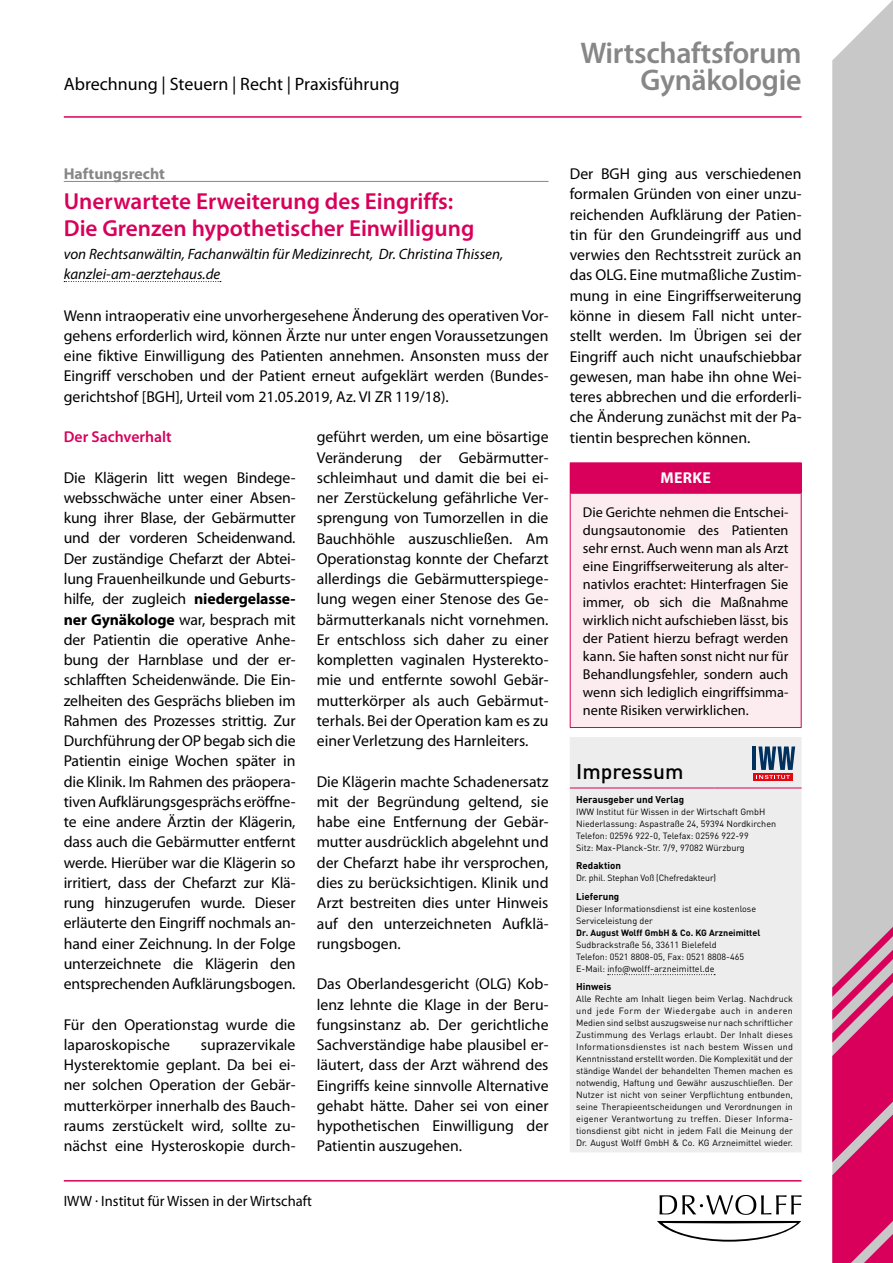
<style>
.page{position:relative;width:893px;height:1263px;background:#fff}
.page>*{position:absolute;margin:0;border:0;box-sizing:border-box;transform-origin:0 0}
.t1{font:600 30px "Myriad Pro";letter-spacing:-.01em;color:#878787}
.t2{font:600 23.25px/27px "Myriad Pro";color:#d8005b}
.t3{font:500 21px "DIN Pro";color:#000}
.t4{font:18px "Myriad Pro";color:#000}
.t5{font:15.75px/20.2px "Myriad Pro";color:#000;text-align:justify}
.t6{font:600 15.75px "Myriad Pro";color:#d8005b}
.t7{font:700 15.75px "Myriad Pro";color:#878787}
.t8{font:700 15.75px "Myriad Pro";letter-spacing:.02em;color:#fff}
.t9{font:italic 15px/19.2px "Myriad Pro";color:#000}
.t10{font:15px "Myriad Pro";color:#000}
.t11{font:14.25px/18px "Myriad Pro";color:#000;text-align:justify}
.t12{font:700 9.75px "DIN Pro";color:#000}
.t13{font:9px/12px "DIN Pro";color:#000}
.t14{font:700 9px "DIN Pro";color:#000}
.s1{font-weight:700}
</style>
<div class="page">
<hr style="left:64px;top:1180px;width:737px;height:1px;background:#d8005b">
<svg style="left:659px;top:1195px;width:142px;height:20px"></svg>
<svg style="left:657px;top:1221px;width:144px;height:20px"></svg>
<div style="left:832px;top:0;width:61px;height:927px;background:#c8c8c8"></div>
<svg style="left:832px;top:927px;width:61px;height:336px;background:#d3397a"></svg>
<hr style="left:64px;top:116px;width:737px;height:2px;background:#d8005b">
<div style="left:570px;top:737px;width:231px;height:415px;background:#ededed"></div>
<hr style="left:570px;top:788px;width:144px;height:1px;background:#d8005b">
<hr style="left:714px;top:788px;width:87px;height:1px;background:#d8005b">
<div style="left:753px;top:773px;width:39px;height:7px;background:#e30613"></div>
<hr style="left:753px;top:746px;width:3px;height:24px;background:#00305d">
<svg style="left:756px;top:746px;width:39px;height:33px"></svg>
<svg style="left:608px;top:974px;width:107px;height:1px"></svg>
<hr style="left:64px;top:181px;width:485px;height:1px;background:#878787">
<svg style="left:64px;top:281px;width:157px;height:1px"></svg>
<div style="left:570px;top:463px;width:231px;height:30px;background:#d8005b"></div>
<div style="left:570px;top:493px;width:231px;height:234px;background:#fcecef"></div>
<hr style="left:570px;top:462px;width:231px;height:1px;background:#d8005b">
<hr style="left:801px;top:463px;width:1px;height:30px;background:#d8005b">
<hr style="left:570px;top:493px;width:231px;height:1px;background:#d8005b">
<hr style="left:570px;top:494px;width:1px;height:233px;background:#d8005b">
<hr style="left:801px;top:494px;width:1px;height:233px;background:#d8005b">
<hr style="left:570px;top:727px;width:231px;height:1px;background:#d8005b">
<h1 class="t1" style="left:580px;top:36px;width:223px">Wirtschaftsforum</h1>
<p class="t4" style="left:64px;top:74px;width:337px">Abrechnung | Steuern | Recht | Praxisführung</p>
<h1 class="t1" style="left:640px;top:63px;width:163px">Gynäkologie</h1>
<p class="t7" style="left:64px;top:165px;width:103px">Haftungsrecht</p>
<h2 class="t2" style="left:64px;top:188px;width:412px">Unerwartete Erweiterung des Eingriffs:<br>Die Grenzen hypothetischer Einwilligung</h2>
<p class="t9" style="left:64px;top:245px;width:441px">von Rechtsanwältin, Fachanwältin für Medizinrecht, Dr. Christina Thissen, kanzlei-am-aerztehaus.de</p>
<p class="t5" style="left:64px;top:306px;width:486px">Wenn intraoperativ eine unvorhergesehene Änderung des operativen Vor&shy;gehens erforderlich wird, können Ärzte nur unter engen Voraussetzungen eine fiktive Einwilligung des Patienten annehmen. Ansonsten muss der Eingriff verschoben und der Patient erneut aufgeklärt werden (Bundes&shy;gerichtshof [BGH], Urteil vom 21.05.2019, Az. VI ZR 119/18).</p>
<p class="t6" style="left:64px;top:428px;width:109px">Der Sachverhalt</p>
<p class="t5" style="left:64px;top:468px;width:233px">Die Klägerin litt wegen Bindege&shy;websschwäche unter einer Absen&shy;kung ihrer Blase, der Gebärmutter und der vorderen Scheidenwand.<br>Der zuständige Chefarzt der Abtei&shy;lung Frauenheilkunde und Geburts&shy;hilfe, der zugleich <span class="s1">niedergelasse&shy;ner Gynäkologe</span> war, besprach mit der Patientin die operative Anhe&shy;bung der Harnblase und der er&shy;schlafften Scheidenwände. Die Ein&shy;zelheiten des Gesprächs blieben im Rahmen des Prozesses strittig. Zur Durchführung der OP begab sich die Patientin einige Wochen später in die Klinik. Im Rahmen des präopera&shy;tiven Aufklärungsgesprächs eröffne&shy;te eine andere Ärztin der Klägerin, dass auch die Gebärmutter entfernt werde. Hierüber war die Klägerin so irritiert, dass der Chefarzt zur Klä&shy;rung hinzugerufen wurde. Dieser erläuterte den Eingriff nochmals an&shy;hand einer Zeichnung. In der Folge unterzeichnete die Klägerin den entsprechenden Aufklärungsbogen.</p>
<p class="t5" style="left:64px;top:1014px;width:233px">Für den Operationstag wurde die laparoskopische</p>
<p class="t5" style="left:317px;top:427px;width:233px">geführt werden, um eine bösartige Veränderung der Gebärmutter&shy;schleimhaut und damit die bei ei&shy;ner Zerstückelung gefährliche Ver&shy;sprengung von Tumorzellen in die Bauchhöhle auszuschließen. Am Operationstag konnte der Chefarzt allerdings die Gebärmutterspiege&shy;lung wegen einer Stenose des Ge&shy;bärmutterkanals nicht vornehmen.<br>Er entschloss sich daher zu einer kompletten vaginalen Hysterekto&shy;mie und entfernte sowohl Gebär&shy;mutterkörper als auch Gebärmut&shy;terhals. Bei der Operation kam es zu einer Verletzung des Harnleiters.</p>
<p class="t5" style="left:317px;top:772px;width:233px">Die Klägerin machte Schadenersatz mit der Begründung geltend, sie habe eine Entfernung der Gebär&shy;mutter ausdrücklich abgelehnt und der Chefarzt habe ihr versprochen, dies zu berücksichtigen. Klinik und Arzt bestreiten dies unter Hinweis auf den unterzeichneten Aufklä&shy;rungsbogen.</p>
<p class="t5" style="left:317px;top:974px;width:233px">Das Oberlandesgericht (OLG) Kob&shy;lenz lehnte die Klage in der Beru&shy;fungsinstanz ab. Der gerichtliche Sachverständige habe plausibel er&shy;läutert, dass der Arzt während des Eingriffs keine sinnvolle Alternative gehabt hätte. Daher sei von einer hypothetischen Einwilligung der Patientin auszugehen.</p>
<p class="t5" style="left:64px;top:1035px;width:233px;text-indent:137px">suprazervikale Hysterektomie geplant. Da bei ei&shy;ner solchen Operation der Gebär&shy;mutterkörper innerhalb des Bauch&shy;raums zerstückelt wird, sollte zu&shy;nächst eine Hysteroskopie durch-</p>
<p class="t10" style="left:64px;top:1193px;width:250px">IWW . Institut für Wissen in der Wirtschaft</p>
<p class="t5" style="left:570px;top:164px;width:233px">Der BGH ging aus verschiedenen formalen Gründen von einer unzu&shy;reichenden Aufklärung der Patien&shy;tin für den Grundeingriff aus und verwies den Rechtsstreit zurück an das OLG. Eine mutmaßliche Zustim&shy;mung in eine Eingriffserweiterung könne in diesem Fall nicht unter&shy;stellt werden. Im Übrigen sei der Eingriff auch nicht unaufschiebbar gewesen, man habe ihn ohne Wei&shy;teres abbrechen und die erforderli&shy;che Änderung zunächst mit der Pa&shy;tientin besprechen können.</p>
<p class="t8" style="left:660px;top:469px;width:52px">MERKE</p>
<p class="t11" style="left:583px;top:503px;width:207px">Die Gerichte nehmen die Entschei&shy;dungsautonomie des Patienten sehr ernst. Auch wenn man als Arzt eine Eingriffserweiterung als alter&shy;nativlos erachtet: Hinterfragen Sie immer, ob sich die Maßnahme wirklich nicht aufschieben lässt, bis der Patient hierzu befragt werden kann. Sie haften sonst nicht nur für Behandlungsfehler, sondern auch wenn sich lediglich eingriffsimma&shy;nente Risiken verwirklichen.</p>
<h3 class="t3" style="left:576px;top:757px;width:109px">Impressum</h3>
<p class="t12" style="left:576px;top:793px;width:110px">Herausgeber und Verlag</p>
<p class="t13" style="left:576px;top:805px;width:201px">IWW Institut für Wissen in der Wirtschaft GmbH Niederlassung: Aspastraße 24, 59394 Nordkirchen Telefon: 02596 922-0, Telefax: 02596 922-99<br>Sitz: Max-Planck-Str. 7/9, 97082 Würzburg</p>
<p class="t12" style="left:576px;top:859px;width:46px">Redaktion</p>
<p class="t13" style="left:576px;top:872px;width:141px">Dr. phil. Stephan Voß (Chefredakteur)</p>
<p class="t12" style="left:576px;top:889px;width:45px">Lieferung</p>
<p class="t13" style="left:576px;top:902px;width:182px">Dieser Informationsdienst ist eine kostenlose<br>Serviceleistung der</p>
<p class="t14" style="left:576px;top:926px;width:186px">Dr. August Wolff GmbH &amp; Co. KG Arzneimittel</p>
<p class="t13" style="left:576px;top:938px;width:169px">Sudbrackstraße 56, 33611 Bielefeld<br>Telefon: 0521 8808-05, Fax: 0521 8808-465<br>E-Mail: info@wolff-arzneimittel.de</p>
<p class="t12" style="left:576px;top:980px;width:37px">Hinweis</p>
<p class="t13" style="left:576px;top:992px;width:218px;text-align:justify">Alle Rechte am Inhalt liegen beim Verlag. Nachdruck und jede Form der Wiedergabe auch in anderen Medien sind selbst auszugsweise nur nach schriftlicher Zustimmung des Verlags erlaubt. Der Inhalt dieses Informationsdienstes ist nach bestem Wissen und Kenntnisstand erstellt worden. Die Komplexität und der ständige Wandel der behandelten Themen machen es notwendig, Haftung und Gewähr auszuschließen. Der Nutzer ist nicht von seiner Verpflichtung entbunden, seine Therapieentscheidungen und Verordnungen in eigener Verantwortung zu treffen. Dieser Informa&shy;tionsdienst gibt nicht in jedem Fall die Meinung der Dr. August Wolff GmbH &amp; Co. KG Arzneimittel wieder.</p>
</div>
